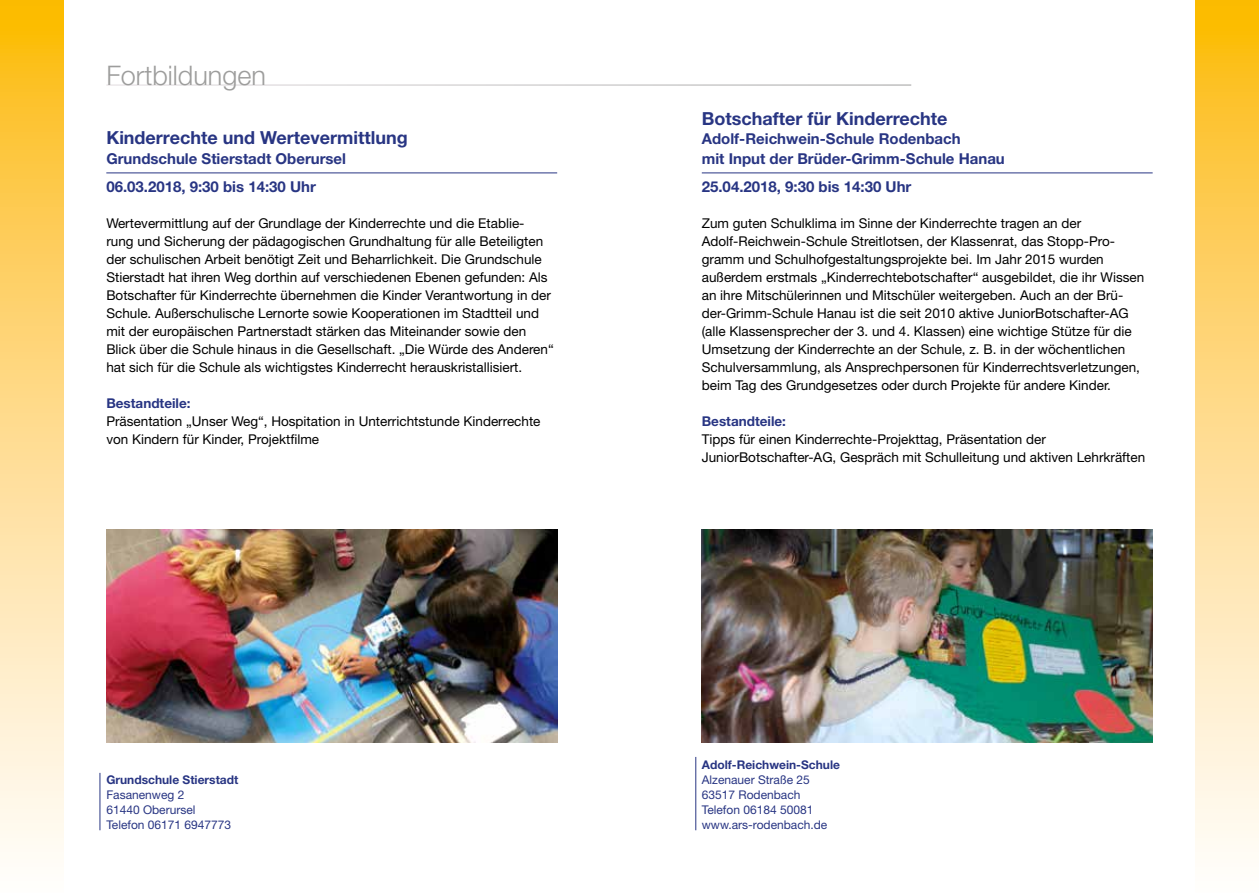
<style>
.page{position:relative;width:1259px;height:893px;background:#fff}
.page>*{position:absolute;margin:0;border:0;box-sizing:border-box;transform-origin:0 0}
.t1{font:300 27px "Helvetica Neue";color:#9d9d9c}
.t2{font:700 18px "Helvetica Neue";color:#283583}
.t3{font:700 15px/28.5px "Helvetica Neue";color:#283583}
.t4{font:13.5px/18px "Helvetica Neue";color:#000}
.t5{font:700 13.5px "Helvetica Neue";color:#283583}
.t6{font:12px/15px "Helvetica Neue";color:#283583}
.t7{font:700 12px "Helvetica Neue";color:#283583}
</style>
<div class="page">
<svg style="left:0;top:0;width:64px;height:852px;background:#fedb88"></svg>
<svg style="left:1195px;top:0;width:64px;height:852px;background:#fedb88"></svg>
<img style="left:106px;top:529px;width:451px;height:213px">
<hr style="left:106px;top:173px;width:451px;height:1px;background:#283583">
<img style="left:702px;top:529px;width:450px;height:213px">
<hr style="left:702px;top:173px;width:450px;height:1px;background:#283583">
<hr style="left:100px;top:773px;width:1px;height:57px;background:#283583">
<hr style="left:695px;top:757px;width:1px;height:73px;background:#283583">
<h1 class="t1" style="left:106px;top:59px;width:161px">Fortbildungen</h1>
<h2 class="t2" style="left:106px;top:127px;width:303px">Kinderrechte und Wertevermittlung</h2>
<p class="t3" style="left:106px;top:144px;width:241px">Grundschule Stierstadt Oberursel<br>06.03.2018, 9:30 bis 14:30 Uhr</p>
<p class="t4" style="left:106px;top:214px;width:449px">Wertevermittlung auf der Grundlage der Kinderrechte und die Etablie&shy;rung und Sicherung der pädagogischen Grundhaltung für alle Beteiligten der schulischen Arbeit benötigt Zeit und Beharrlichkeit. Die Grundschule Stierstadt hat ihren Weg dorthin auf verschiedenen Ebenen gefunden: Als Botschafter für Kinderrechte übernehmen die Kinder Verantwortung in der Schule. Außerschulische Lernorte sowie Kooperationen im Stadtteil und mit der europäischen Partnerstadt stärken das Miteinander sowie den Blick über die Schule hinaus in die Gesellschaft. „Die Würde des Anderen“ hat sich für die Schule als wichtigstes Kinderrecht herauskristallisiert.</p>
<p class="t5" style="left:106px;top:394px;width:86px">Bestandteile:</p>
<p class="t4" style="left:106px;top:411px;width:436px">Präsentation „Unser Weg“, Hospitation in Unterrichtstunde Kinderrechte von Kindern für Kinder, Projektfilme</p>
<p class="t7" style="left:106px;top:772px;width:133px">Grundschule Stierstadt</p>
<p class="t6" style="left:106px;top:787px;width:126px">Fasanenweg 2<br>61440 Oberursel<br>Telefon 06171 6947773</p>
<h2 class="t2" style="left:702px;top:107px;width:247px">Botschafter für Kinderrechte</h2>
<p class="t3" style="left:702px;top:129px;width:304px;line-height:19.5px">Adolf-Reichwein-Schule Rodenbach<br>mit Input der Brüder-Grimm-Schule Hanau</p>
<p class="t3" style="left:702px;top:172px;width:211px">25.04.2018, 9:30 bis 14:30 Uhr</p>
<p class="t4" style="left:702px;top:214px;width:444px">Zum guten Schulklima im Sinne der Kinderrechte tragen an der Adolf-Reichwein-Schule Streitlotsen, der Klassenrat, das Stopp-Pro&shy;gramm und Schulhofgestaltungsprojekte bei. Im Jahr 2015 wurden außerdem erstmals „Kinderrechtebotschafter“ ausgebildet, die ihr Wissen an ihre Mitschülerinnen und Mitschüler weitergeben. Auch an der Brü&shy;der-Grimm-Schule Hanau ist die seit 2010 aktive JuniorBotschafter-AG (alle Klassensprecher der 3. und 4. Klassen) eine wichtige Stütze für die Umsetzung der Kinderrechte an der Schule, z. B. in der wöchentlichen Schulversammlung, als Ansprechpersonen für Kinderrechtsverletzungen, beim Tag des Grundgesetzes oder durch Projekte für andere Kinder.</p>
<p class="t5" style="left:702px;top:412px;width:86px">Bestandteile:</p>
<p class="t4" style="left:702px;top:429px;width:445px">Tipps für einen Kinderrechte-Projekttag, Präsentation der<br>JuniorBotschafter-AG, Gespräch mit Schulleitung und aktiven Lehrkräften</p>
<p class="t7" style="left:702px;top:757px;width:140px">Adolf-Reichwein-Schule</p>
<p class="t6" style="left:702px;top:772px;width:127px">Alzenauer Straße 25<br>63517 Rodenbach<br>Telefon 06184 50081 www.ars-rodenbach.de</p>
</div>
